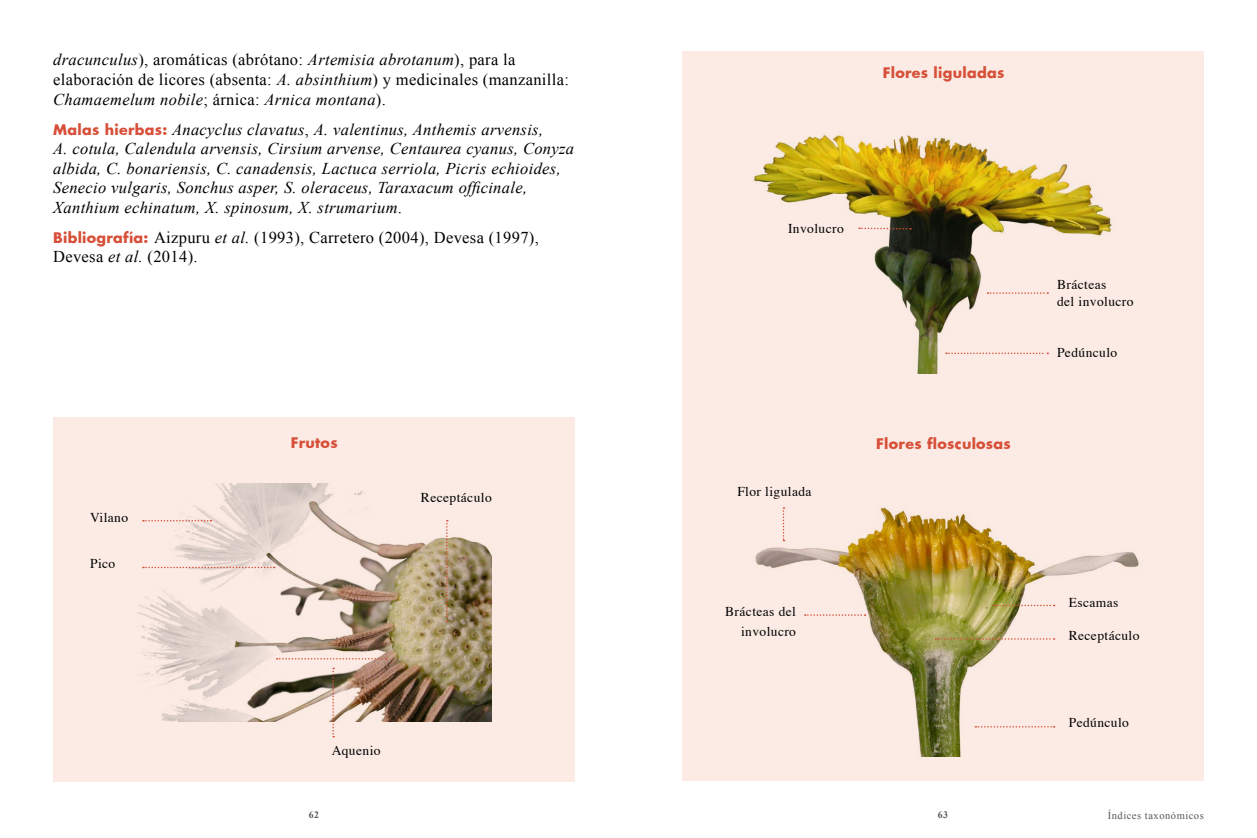
<style>
.page{position:relative;width:1257px;height:838px;background:#fff}
.page>*{position:absolute;margin:0;border:0;box-sizing:border-box;transform-origin:0 0}
.t1{font:italic 16.5px/19.5px "Times New Roman";letter-spacing:.02em;color:#000}
.t2{font:16.5px/19.5px "Times New Roman";letter-spacing:.02em;color:#000}
.t3{font:700 14.25px "Futura";letter-spacing:.02em;color:#d74f38}
.t4{font:13.5px/19.5px "Times";letter-spacing:.03em;color:#000;text-align:right}
.t5{font:10.5px "Times New Roman";letter-spacing:.05em;color:#575756}
.t6{font:700 9.75px "Times New Roman";color:#575756}
.s1{font-style:italic}
.s2{font-family:"Futura";font-weight:700;font-style:normal;font-size:14.25px;color:#d74f38}
.s3{font-style:normal}
.s4{font-family:"Futura";font-weight:700;font-size:14.25px;color:#d74f38}
</style>
<div class="page">
<div style="left:53px;top:417px;width:521px;height:365px;background:#fbebe4"></div>
<img style="left:137px;top:483px;width:355px;height:239px">
<svg style="left:143px;top:566px;width:132px;height:2px"></svg>
<svg style="left:277px;top:658px;width:110px;height:1px"></svg>
<svg style="left:446px;top:520px;width:2px;height:102px"></svg>
<svg style="left:332px;top:667px;width:2px;height:70px"></svg>
<svg style="left:143px;top:520px;width:68px;height:1px"></svg>
<div style="left:682px;top:51px;width:522px;height:729px;background:#fbebe4"></div>
<img style="left:755px;top:507px;width:384px;height:249px">
<svg style="left:975px;top:726px;width:80px;height:1px"></svg>
<svg style="left:935px;top:638px;width:120px;height:1px"></svg>
<svg style="left:994px;top:604px;width:61px;height:2px"></svg>
<svg style="left:805px;top:614px;width:60px;height:2px"></svg>
<svg style="left:783px;top:507px;width:1px;height:34px"></svg>
<img style="left:753px;top:134px;width:359px;height:240px">
<svg style="left:988px;top:292px;width:60px;height:2px"></svg>
<svg style="left:946px;top:352px;width:102px;height:2px"></svg>
<svg style="left:859px;top:227px;width:52px;height:2px"></svg>
<p class="t2" style="left:53px;top:50px;width:517px"><span class="s1">dracunculus</span>), aromáticas (abrótano: <span class="s1">Artemisia abrotanum</span>), para la elaboración de licores (absenta: <span class="s1">A. absinthium</span>) y medicinales (manzanilla:<br><span class="s1">Chamaemelum nobile</span>; árnica: <span class="s1">Arnica montana</span>).</p>
<p class="t1" style="left:53px;top:119px;width:523px"><span class="s2">Malas hierbas:</span> Anacyclus clavatus<span class="s3">,</span> A. valentinus, Anthemis arvensis,<br>A. cotula, Calendula arvensis, Cirsium arvense, Centaurea cyanus, Conyza albida, C. bonariensis, C. canadensis, Lactuca serriola, Picris echioides, Senecio vulgaris, Sonchus asper, S. oleraceus, Taraxacum officinale, Xanthium echinatum, X. spinosum, X. strumarium<span class="s3">.</span></p>
<p class="t2" style="left:53px;top:227px;width:487px"><span class="s4">Bibliografía:</span> Aizpuru <span class="s1">et al.</span> (1993), Carretero (2004), Devesa (1997),<br>Devesa <span class="s1">et al.</span> (2014).</p>
<p class="t4" style="left:90px;top:507px;width:39px">Vilano</p>
<p class="t4" style="left:90px;top:552px;width:27px">Pico</p>
<p class="t3" style="left:291px;top:433px;width:48px">Frutos</p>
<p class="t4" style="left:421px;top:487px;width:72px">Receptáculo</p>
<p class="t4" style="left:332px;top:739px;width:50px">Aquenio</p>
<p class="t3" style="left:883px;top:62px;width:123px">Flores liguladas</p>
<p class="t4" style="left:788px;top:218px;width:57px">Involucro</p>
<p class="t4" style="left:737px;top:480px;width:76px">Flor ligulada</p>
<p class="t4" style="left:725px;top:601px;width:72px">Brácteas del involucro</p>
<p class="t3" style="left:876px;top:434px;width:136px">Flores flosculosas</p>
<p class="t6" style="left:309px;top:808px;width:12px">62</p>
<p class="t6" style="left:938px;top:808px;width:12px">63</p>
<p class="t4" style="left:1057px;top:275px;width:78px;line-height:16.2px;text-align:left">Brácteas<br>del involucro</p>
<p class="t4" style="left:1057px;top:341px;width:62px">Pedúnculo</p>
<p class="t4" style="left:1069px;top:591px;width:51px">Escamas</p>
<p class="t4" style="left:1069px;top:625px;width:72px">Receptáculo</p>
<p class="t4" style="left:1069px;top:711px;width:62px">Pedúnculo</p>
<p class="t5" style="left:1108px;top:808px;width:98px">Índices taxonómicos</p>
</div>
